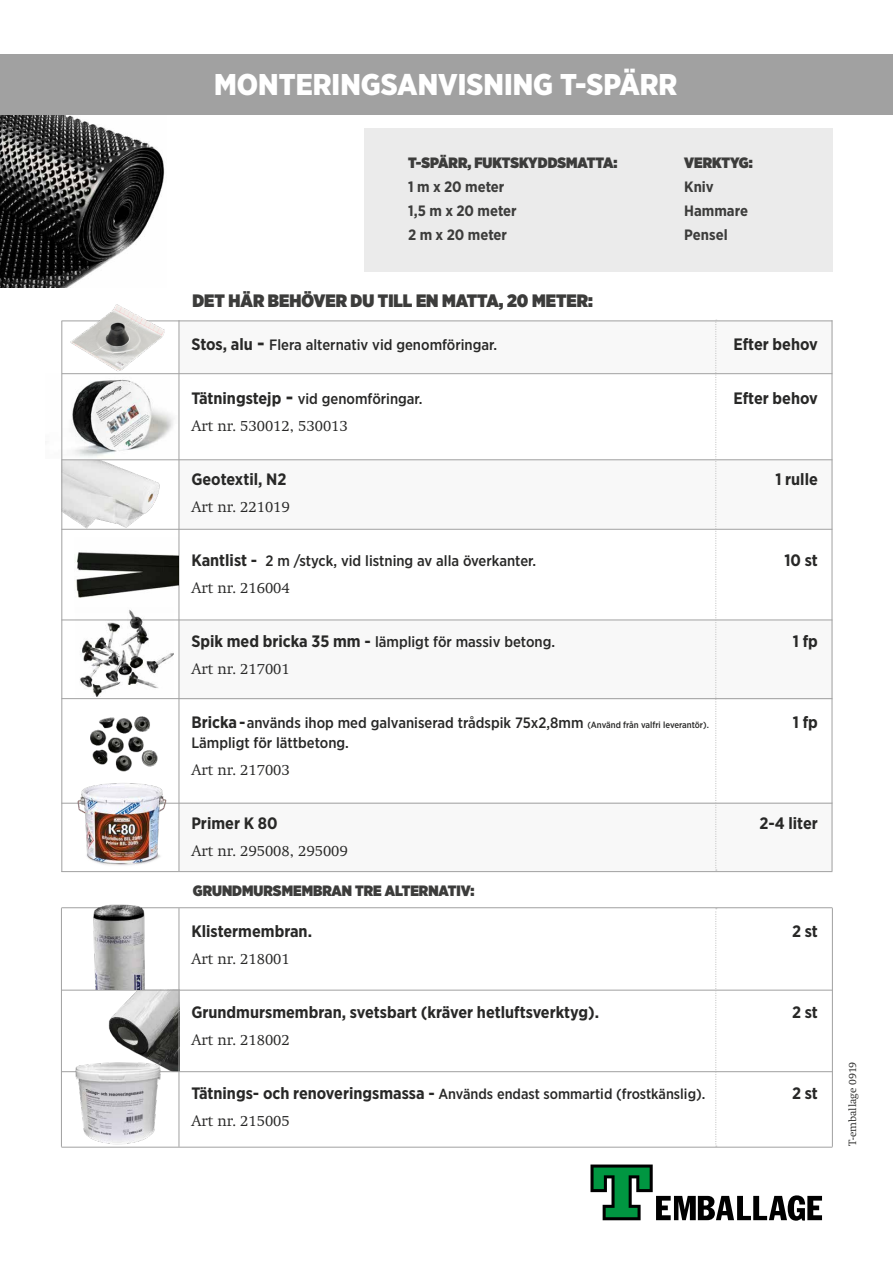
<style>
.page{position:relative;width:893px;height:1263px;background:#fff}
.page>*{position:absolute;margin:0;border:0;box-sizing:border-box;transform-origin:0 0}
.t1{font:900 30px "Gotham Narrow";color:#fff}
.t2{font:900 18px "Gotham Narrow";color:#3c3c3b}
.t3{font:700 16.5px "Gotham Narrow";color:#282827}
.t4{font:500 15px "Gotham Narrow";color:#282827}
.t5{font:300 15px "Swift";color:#282827}
.t6{font:900 15px "Gotham Narrow";color:#3c3c3b}
.t7{font:700 15px/24px "Gotham Narrow";color:#3c3c3b}
.t8{font:500 14.55px "Gotham Narrow";color:#282827}
.t9{font:300 10.5px "Swift";color:#282827}
.s1{font-weight:700;font-size:16.5px}
.s2{font-weight:700;font-size:19.5px}
.s3{font-size:9px}
</style>
<div class="page">
<img style="left:0;top:115px;width:165px;height:172px">
<div style="left:364px;top:128px;width:469px;height:144px;background:#ebebeb"></div>
<div style="left:0;top:54px;width:893px;height:61px;background:#a1a1a1"></div>
<svg style="left:590px;top:1164px;width:232px;height:57px"></svg>
<img style="left:109px;top:991px;width:70px;height:80px">
<img style="left:62px;top:380px;width:117px;height:78px">
<img style="left:62px;top:460px;width:99px;height:71px">
<div style="left:179px;top:320px;width:653px;height:54px;background:#f8f8f8"></div>
<div style="left:179px;top:460px;width:653px;height:69px;background:#f8f8f8"></div>
<div style="left:179px;top:620px;width:653px;height:80px;background:#f8f8f8"></div>
<div style="left:179px;top:802px;width:653px;height:69px;background:#f8f8f8"></div>
<hr style="left:62px;top:373px;width:770px;height:1px;background:#a1a1a1">
<hr style="left:61px;top:459px;width:771px;height:1px;background:#a1a1a1">
<hr style="left:61px;top:529px;width:771px;height:1px;background:#a1a1a1">
<hr style="left:61px;top:620px;width:771px;height:1px;background:#a1a1a1">
<hr style="left:61px;top:698px;width:771px;height:1px;background:#a1a1a1">
<hr style="left:61px;top:871px;width:771px;height:1px;background:#a1a1a1">
<hr style="left:61px;top:907px;width:771px;height:1px;background:#a1a1a1">
<hr style="left:61px;top:1071px;width:771px;height:1px;background:#a1a1a1">
<hr style="left:61px;top:1147px;width:771px;height:1px;background:#a1a1a1">
<hr style="left:61px;top:320px;width:771px;height:1px;background:#a1a1a1">
<hr style="left:61px;top:990px;width:771px;height:1px;background:#a1a1a1">
<hr style="left:61px;top:803px;width:771px;height:1px;background:#a1a1a1">
<hr style="left:832px;top:320px;width:1px;height:551px;background:#a1a1a1">
<hr style="left:179px;top:320px;width:1px;height:551px;background:#a1a1a1">
<hr style="left:179px;top:908px;width:1px;height:239px;background:#a1a1a1">
<hr style="left:61px;top:908px;width:1px;height:239px;background:#a1a1a1">
<hr style="left:832px;top:908px;width:1px;height:239px;background:#a1a1a1">
<svg style="left:715px;top:320px;width:2px;height:551px"></svg>
<svg style="left:715px;top:908px;width:2px;height:239px"></svg>
<img style="left:73px;top:784px;width:97px;height:82px">
<img style="left:61px;top:304px;width:122px;height:76px">
<img style="left:75px;top:538px;width:104px;height:75px">
<img style="left:75px;top:608px;width:98px;height:88px">
<img style="left:90px;top:716px;width:68px;height:68px">
<hr style="left:61px;top:321px;width:1px;height:551px;background:#a1a1a1">
<img style="left:65px;top:1023px;width:103px;height:125px">
<img style="left:72px;top:904px;width:100px;height:86px">
<h1 class="t1" style="left:214px;top:65px;width:465px">MONTERINGSANVISNING T-SPÄRR</h1>
<p class="t6" style="left:408px;top:152px;width:211px">T-SPÄRR, FUKTSKYDDSMATTA:</p>
<p class="t7" style="left:408px;top:174px;width:110px">1 m x 20 meter<br>1,5 m x 20 meter<br>2 m x 20 meter</p>
<p class="t6" style="left:684px;top:152px;width:70px">VERKTYG:</p>
<p class="t7" style="left:684px;top:174px;width:65px">Kniv<br>Hammare<br>Pensel</p>
<p class="t2" style="left:192px;top:288px;width:402px">DET HÄR BEHÖVER DU TILL EN MATTA, 20 METER:</p>
<p class="t4" style="left:191px;top:335px;width:307px"><span class="s1">Stos, alu</span> <span class="s2">-</span> Flera alternativ vid genomföringar.</p>
<p class="t3" style="left:733px;top:334px;width:86px">Efter behov</p>
<p class="t4" style="left:191px;top:389px;width:233px"><span class="s1">Tätningstejp</span> <span class="s2">-</span> vid genomföringar.</p>
<p class="t3" style="left:733px;top:388px;width:86px">Efter behov</p>
<p class="t5" style="left:191px;top:417px;width:158px">Art nr. 530012, 530013</p>
<p class="t3" style="left:191px;top:469px;width:97px">Geotextil, N2</p>
<p class="t3" style="left:775px;top:469px;width:44px">1 rulle</p>
<p class="t5" style="left:191px;top:498px;width:100px">Art nr. 221019</p>
<p class="t4" style="left:191px;top:551px;width:346px"><span class="s1">Kantlist -</span> 2 m /styck, vid listning av alla överkanter.</p>
<p class="t3" style="left:784px;top:550px;width:35px">10 st</p>
<p class="t5" style="left:191px;top:579px;width:100px">Art nr. 216004</p>
<p class="t4" style="left:191px;top:632px;width:365px"><span class="s1">Spik med bricka 35 mm -</span> lämpligt för massiv betong.</p>
<p class="t3" style="left:793px;top:631px;width:27px">1 fp</p>
<p class="t5" style="left:191px;top:660px;width:100px">Art nr. 217001</p>
<p class="t4" style="left:191px;top:713px;width:519px"><span class="s1">Bricka -</span> används ihop med galvaniserad trådspik 75x2,8mm <span class="s3">(Använd från valfri leverantör).</span></p>
<p class="t3" style="left:793px;top:712px;width:27px">1 fp</p>
<p class="t4" style="left:191px;top:733px;width:159px">Lämpligt för lättbetong.</p>
<p class="t5" style="left:191px;top:761px;width:100px">Art nr. 217003</p>
<p class="t3" style="left:191px;top:812px;width:88px">Primer K 80</p>
<p class="t3" style="left:759px;top:812px;width:60px">2-4 liter</p>
<p class="t5" style="left:191px;top:842px;width:158px">Art nr. 295008, 295009</p>
<p class="t6" style="left:193px;top:881px;width:283px">GRUNDMURSMEMBRAN TRE ALTERNATIV:</p>
<p class="t3" style="left:191px;top:920px;width:122px">Klistermembran.</p>
<p class="t3" style="left:792px;top:920px;width:27px">2 st</p>
<p class="t5" style="left:191px;top:950px;width:100px">Art nr. 218001</p>
<p class="t3" style="left:191px;top:1001px;width:409px">Grundmursmembran, svetsbart (kräver hetluftsverktyg).</p>
<p class="t3" style="left:792px;top:1001px;width:27px">2 st</p>
<p class="t5" style="left:191px;top:1031px;width:100px">Art nr. 218002</p>
<p class="t8" style="left:191px;top:1084px;width:516px"><span class="s1">Tätnings- och renoveringsmassa -</span> Används endast sommartid (frostkänslig).</p>
<p class="t3" style="left:792px;top:1082px;width:27px">2 st</p>
<p class="t5" style="left:191px;top:1112px;width:100px">Art nr. 215005</p>
<p class="t9" style="left:846px;top:1146px;width:86px;rotate:-90deg">T-emballage 0919</p>
</div>
